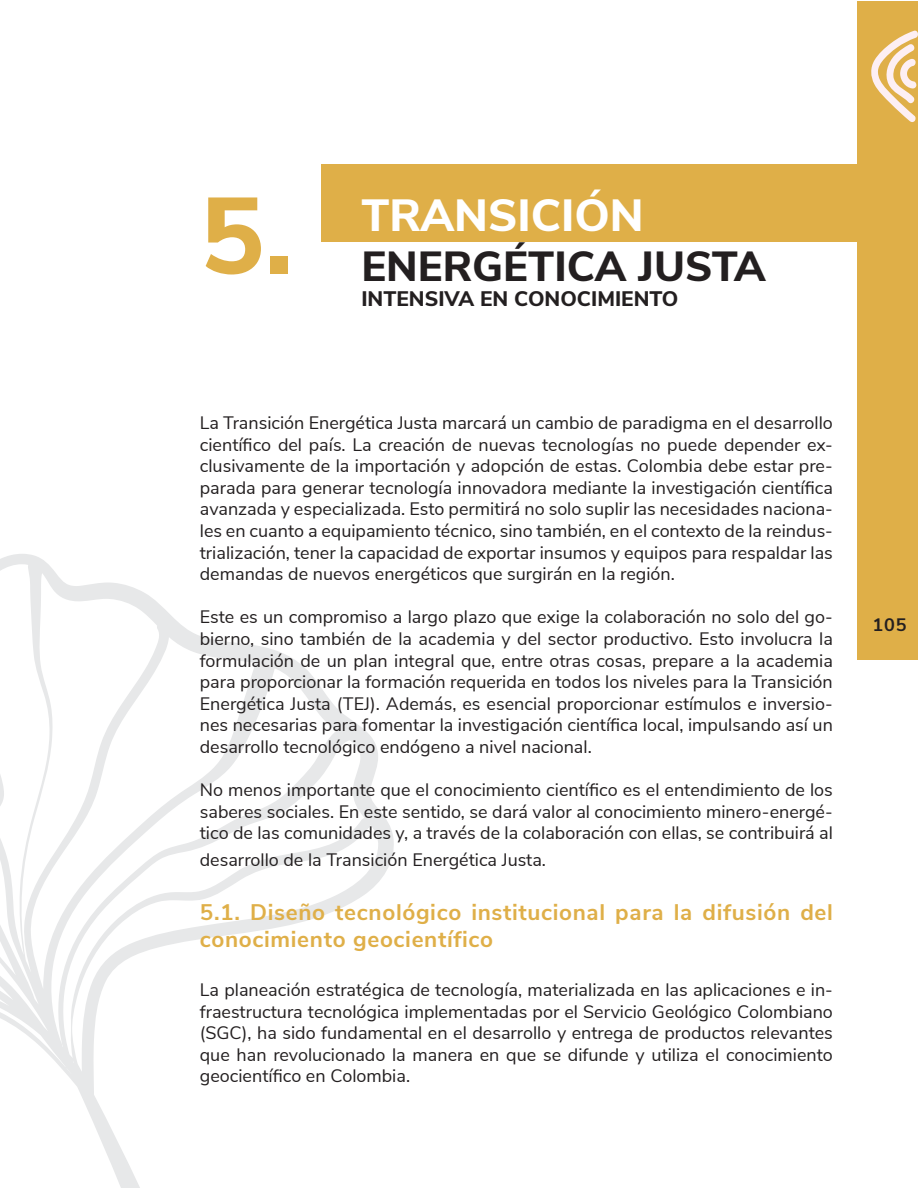
<style>
.page{position:relative;width:918px;height:1188px;background:#fff}
.page>*{position:absolute;margin:0;border:0;box-sizing:border-box;transform-origin:0 0}
.t1{font:800 108px "Nunito Sans";color:#dfaf48}
.t2{font:800 45px "Nunito Sans";color:#fff}
.t3{font:800 42px "Nunito Sans";color:#231f20}
.t4{font:700 22.5px/27px "Nunito Sans";letter-spacing:.03em;color:#dfaf48}
.t5{font:800 21px "Nunito Sans";color:#231f20}
.t6{font:18px/21.6px "Nunito Sans";color:#231f20;text-align:justify}
.t7{font:700 18px "Nunito Sans";color:#231f20}
</style>
<div class="page">
<svg style="left:0;top:554px;width:394px;height:634px"></svg>
<div style="left:857px;top:1px;width:61px;height:659px;background:#dfaf48"></div>
<svg style="left:871px;top:30px;width:47px;height:92px"></svg>
<div style="left:321px;top:164px;width:582px;height:78px;background:#dfaf48"></div>
<h1 class="t1" style="left:200px;top:157px;width:94px">5.</h1>
<h2 class="t2" style="left:361px;top:182px;width:284px">TRANSICIÓN</h2>
<h3 class="t3" style="left:361px;top:236px;width:406px">ENERGÉTICA JUSTA</h3>
<p class="t5" style="left:361px;top:284px;width:318px">INTENSIVA EN CONOCIMIENTO</p>
<p class="t6" style="left:200px;top:411px;width:635px">La Transición Energética Justa marcará un cambio de paradigma en el desarrollo científico del país. La creación de nuevas tecnologías no puede depender ex&shy;clusivamente de la importación y adopción de estas. Colombia debe estar pre&shy;parada para generar tecnología innovadora mediante la investigación científica avanzada y especializada. Esto permitirá no solo suplir las necesidades naciona&shy;les en cuanto a equipamiento técnico, sino también, en el contexto de la reindus&shy;trialización, tener la capacidad de exportar insumos y equipos para respaldar las demandas de nuevos energéticos que surgirán en la región.</p>
<p class="t6" style="left:200px;top:605px;width:635px">Este es un compromiso a largo plazo que exige la colaboración no solo del go&shy;bierno, sino también de la academia y del sector productivo. Esto involucra la formulación de un plan integral que, entre otras cosas, prepare a la academia para proporcionar la formación requerida en todos los niveles para la Transición Energética Justa (TEJ). Además, es esencial proporcionar estímulos e inversio&shy;nes necesarias para fomentar la investigación científica local, impulsando así un desarrollo tecnológico endógeno a nivel nacional.</p>
<p class="t6" style="left:200px;top:778px;width:635px">No menos importante que el conocimiento científico es el entendimiento de los saberes sociales. En este sentido, se dará valor al conocimiento minero-energé&shy;tico de las comunidades y, a través de la colaboración con ellas, se contribuirá al</p>
<p class="t6" style="left:200px;top:848px;width:348px">desarrollo de la Transición Energética Justa.</p>
<p class="t4" style="left:200px;top:898px;width:635px">5.1. Diseño tecnológico institucional para la difusión del conocimiento geocientífico</p>
<p class="t6" style="left:200px;top:978px;width:635px">La planeación estratégica de tecnología, materializada en las aplicaciones e in&shy;fraestructura tecnológica implementadas por el Servicio Geológico Colombiano (SGC), ha sido fundamental en el desarrollo y entrega de productos relevantes que han revolucionado la manera en que se difunde y utiliza el conocimiento geocientífico en Colombia.</p>
<p class="t7" style="left:872px;top:612px;width:36px">105</p>
</div>
